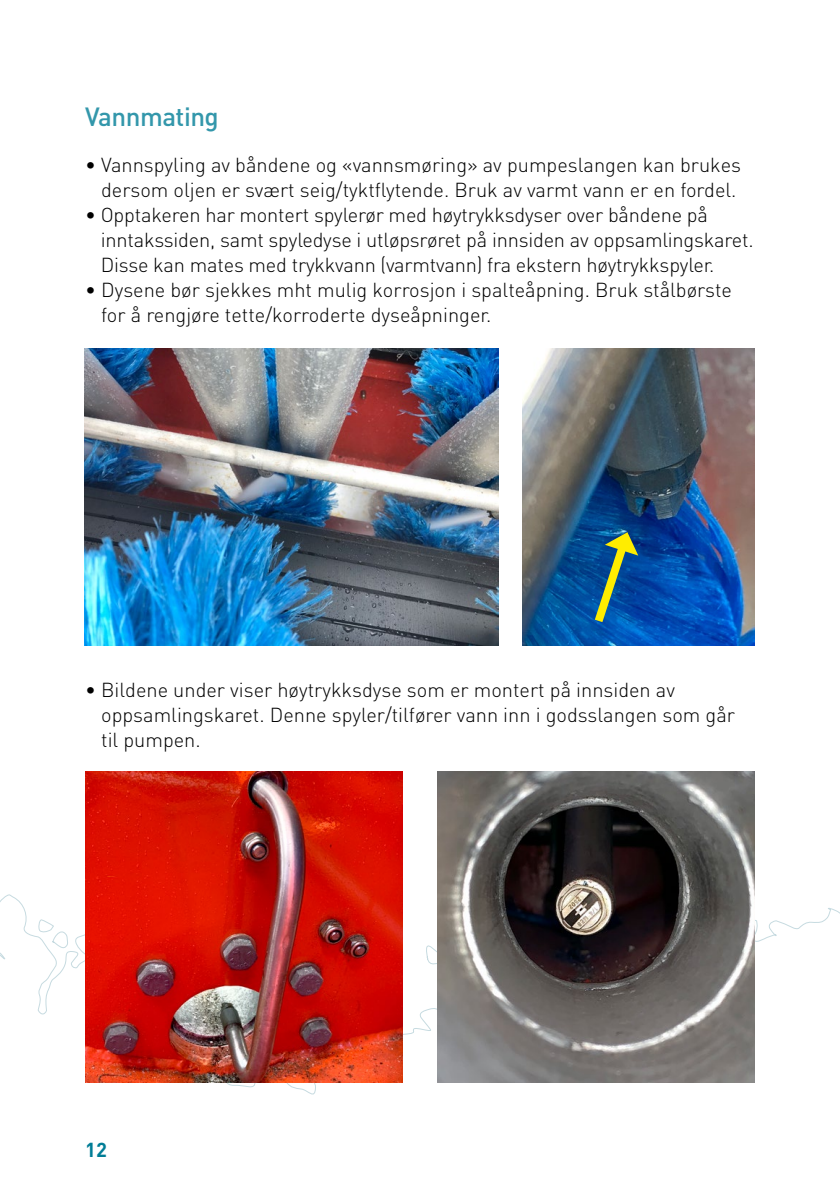
<style>
.page{position:relative;width:840px;height:1191px;background:#fff}
.page>*{position:absolute;margin:0;border:0;box-sizing:border-box;transform-origin:0 0}
.tittel_kursiv_NY{font:500 26px "DIN";letter-spacing:-.02em;color:#3397ab}
.brød{font:300 20px/25px "DIN";color:#000}
.t1{font:700 20px "DIN";color:#007d96}
</style>
<div class="page">
<svg style="left:0;top:771px;width:839px;height:324px"></svg>
<img style="left:85px;top:771px;width:318px;height:311px">
<img style="left:437px;top:771px;width:317px;height:311px">
<img style="left:85px;top:349px;width:413px;height:296px">
<img style="left:522px;top:349px;width:232px;height:296px">
<svg style="left:588px;top:532px;width:50px;height:99px;background:#316a82"></svg>
<p class="tittel_kursiv_NY" style="left:85px;top:100px;width:135px">Vannmating</p>
<p class="brød" style="left:85px;top:152px;width:657px;text-align:center">• Vannspyling av båndene og «vannsmøring» av pumpeslangen kan brukes dersom oljen er svært seig/tyktflytende. Bruk av varmt vann er en fordel.</p>
<p class="brød" style="left:101px;top:202px;width:654px;text-indent:-16px">• Opptakeren har montert spylerør med høytrykksdyser over båndene på inntakssiden, samt spyledyse i utløpsrøret på innsiden av oppsamlingskaret.<br>Disse kan mates med trykkvann (varmtvann) fra ekstern høytrykkspyler.</p>
<p class="brød" style="left:101px;top:277px;width:632px;text-indent:-16px">• Dysene bør sjekkes mht mulig korrosjon i spalteåpning. Bruk stålbørste for å rengjøre tette/korroderte dyseåpninger.</p>
<p class="brød" style="left:101px;top:677px;width:635px;text-indent:-16px">• Bildene under viser høytrykksdyse som er montert på innsiden av oppsamlingskaret. Denne spyler/tilfører vann inn i godsslangen som går til pumpen.</p>
<p class="t1" style="left:85px;top:1136px;width:23px">12</p>
</div>
